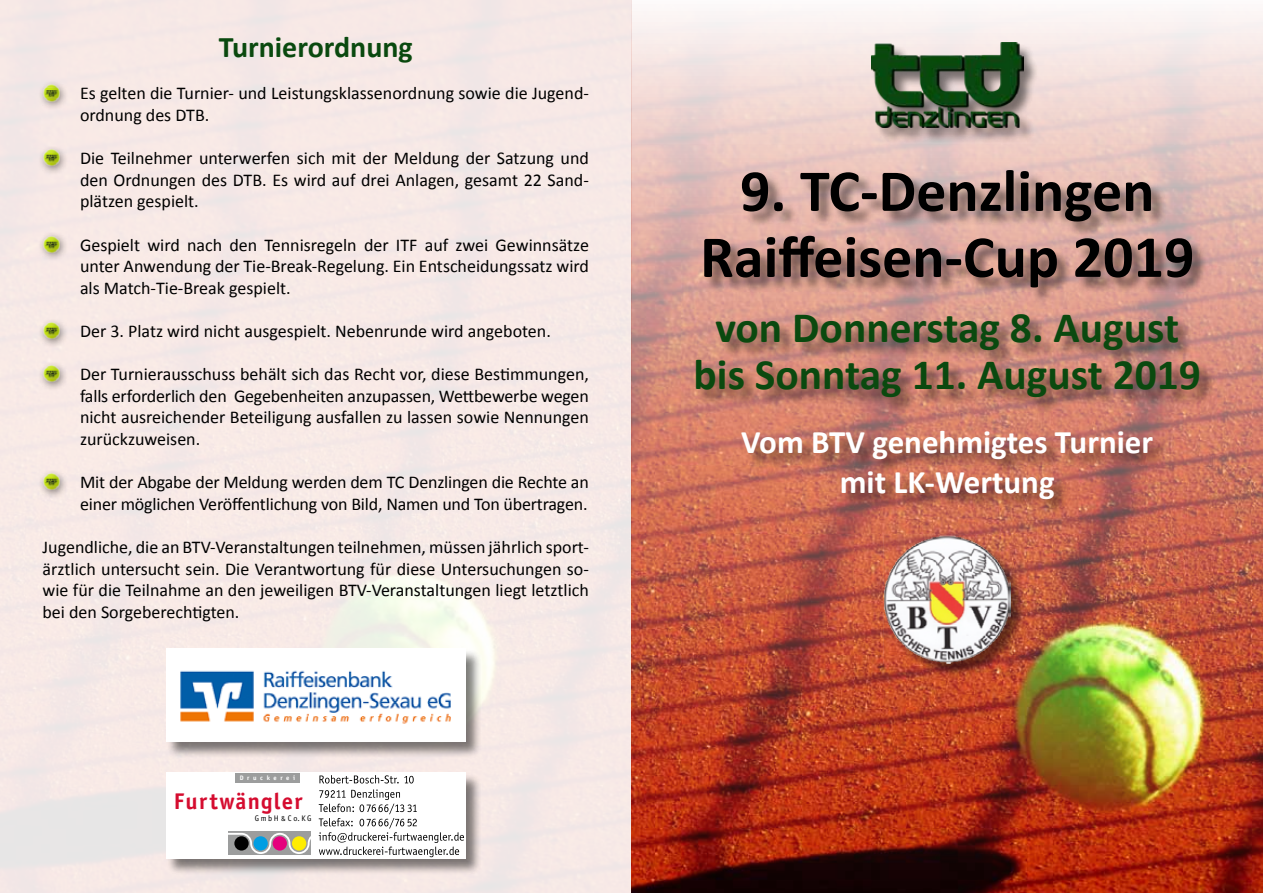
<style>
.page{position:relative;width:1263px;height:893px;background:#fff}
.page>*{position:absolute;margin:0;border:0;box-sizing:border-box;transform-origin:0 0}
.t1{font:700 60px/66px "Calibri";color:#000;text-align:center}
.t2{font:700 43.5px/46.5px "Calibri";color:#0a490f;text-align:center}
.t3{font:700 33px/39.6px "Calibri";color:#fff;text-align:center}
.t4{font:700 30px "Calibri";color:#0a490f}
.t5{font:700 22.8px "Officina Sans";letter-spacing:.055em;color:#d50c2f}
.t6{font:18px/21.6px "Calibri";color:#000;text-align:justify}
.t7{font:8.1px "Officina Sans";letter-spacing:.2em;color:#000}
.t8{font:700 6.45px "Officina Sans";letter-spacing:.555em;color:#fff}
.s1{font-size:7.35px}
</style>
<div class="page">
<img style="left:0;top:0;width:1263px;height:893px">
<div style="left:704px;top:171px;width:504px;height:133px;background:#000;opacity:.5"></div>
<div style="left:743px;top:432px;width:426px;height:83px;background:#000;opacity:.5"></div>
<div style="left:872px;top:43px;width:167px;height:100px;background:#000;opacity:.5"></div>
<img style="left:871px;top:43px;width:152px;height:84px">
<div style="left:696px;top:315px;width:520px;height:99px;background:#000;opacity:.5"></div>
<div style="left:885px;top:537px;width:141px;height:142px;background:#000;opacity:.5"></div>
<img style="left:884px;top:534px;width:127px;height:129px">
<div style="left:37px;top:80px;width:32px;height:31px;background:#000;opacity:.5"></div>
<img style="left:43px;top:85px;width:17px;height:17px">
<div style="left:37px;top:145px;width:32px;height:31px;background:#000;opacity:.5"></div>
<img style="left:43px;top:149px;width:17px;height:17px">
<div style="left:37px;top:231px;width:32px;height:31px;background:#000;opacity:.5"></div>
<img style="left:43px;top:236px;width:17px;height:17px">
<div style="left:37px;top:318px;width:32px;height:30px;background:#000;opacity:.5"></div>
<img style="left:43px;top:322px;width:17px;height:17px">
<div style="left:37px;top:361px;width:32px;height:31px;background:#000;opacity:.5"></div>
<img style="left:43px;top:365px;width:17px;height:17px">
<div style="left:37px;top:469px;width:32px;height:31px;background:#000;opacity:.5"></div>
<img style="left:43px;top:473px;width:17px;height:17px">
<div style="left:166px;top:649px;width:316px;height:109px;background:#000;opacity:.5"></div>
<img style="left:166px;top:648px;width:299px;height:94px">
<div style="left:166px;top:773px;width:316px;height:103px;background:#000;opacity:.5"></div>
<div style="left:166px;top:773px;width:299px;height:86px;background:#fff"></div>
<div style="left:235px;top:773px;width:65px;height:9px;background:#9c9d9d"></div>
<div style="left:228px;top:831px;width:83px;height:24px;background:#9c9d9d"></div>
<svg style="left:228px;top:833px;width:83px;height:21px"></svg>
<svg style="left:319px;top:775px;width:95px;height:8px"></svg>
<svg style="left:319px;top:789px;width:145px;height:68px"></svg>
<h3 class="t4" style="left:219px;top:27px;width:196px">Turnierordnung</h3>
<p class="t6" style="left:80px;top:83px;width:510px">Es gelten die Turnier- und Leistungsklassenordnung sowie die Jugend&shy;ordnung des DTB.</p>
<p class="t6" style="left:80px;top:147px;width:510px">Die Teilnehmer unterwerfen sich mit der Meldung der Satzung und den Ordnungen des DTB. Es wird auf drei Anlagen, gesamt 22 Sand&shy;plätzen gespielt.</p>
<p class="t6" style="left:80px;top:234px;width:510px">Gespielt wird nach den Tennisregeln der ITF auf zwei Gewinnsätze unter Anwendung der Tie-Break-Regelung. Ein Entscheidungssatz wird als Match-Tie-Break gespielt.</p>
<p class="t6" style="left:80px;top:320px;width:472px">Der 3. Platz wird nicht ausgespielt. Nebenrunde wird angeboten.</p>
<p class="t6" style="left:80px;top:363px;width:510px">Der Turnierausschuss behält sich das Recht vor, diese Bestimmungen, falls erforderlich den Gegebenheiten anzupassen, Wettbewerbe wegen nicht ausreichender Beteiligung ausfallen zu lassen sowie Nennungen zurückzuweisen.</p>
<p class="t6" style="left:80px;top:471px;width:510px">Mit der Abgabe der Meldung werden dem TC Denzlingen die Rechte an einer möglichen Veröffentlichung von Bild, Namen und Ton übertragen.</p>
<p class="t6" style="left:43px;top:536px;width:548px">Jugendliche, die an BTV-Veranstaltungen teilnehmen, müssen jährlich sport&shy;ärztlich untersucht sein. Die Verantwortung für diese Untersuchungen so&shy;wie für die Teilnahme an den jeweiligen BTV-Veranstaltungen liegt letztlich bei den Sorgeberechtigten.</p>
<p class="t8" style="left:240px;top:774px;width:57px">Druckerei</p>
<p class="t5" style="left:174px;top:787px;width:130px">Furtwängler</p>
<p class="t7" style="left:255px;top:814px;width:58px">GmbH <span class="s1">&amp;</span>Co.KG</p>
<h1 class="t1" style="left:700px;top:158px;width:496px">9. TC-Denzlingen<br>Raiffeisen-Cup 2019</h1>
<h2 class="t2" style="left:694px;top:305px;width:509px">von Donnerstag 8. August bis Sonntag 11. August 2019</h2>
<h3 class="t3" style="left:741px;top:422px;width:413px">Vom BTV genehmigtes Turnier mit LK-Wertung</h3>
</div>
